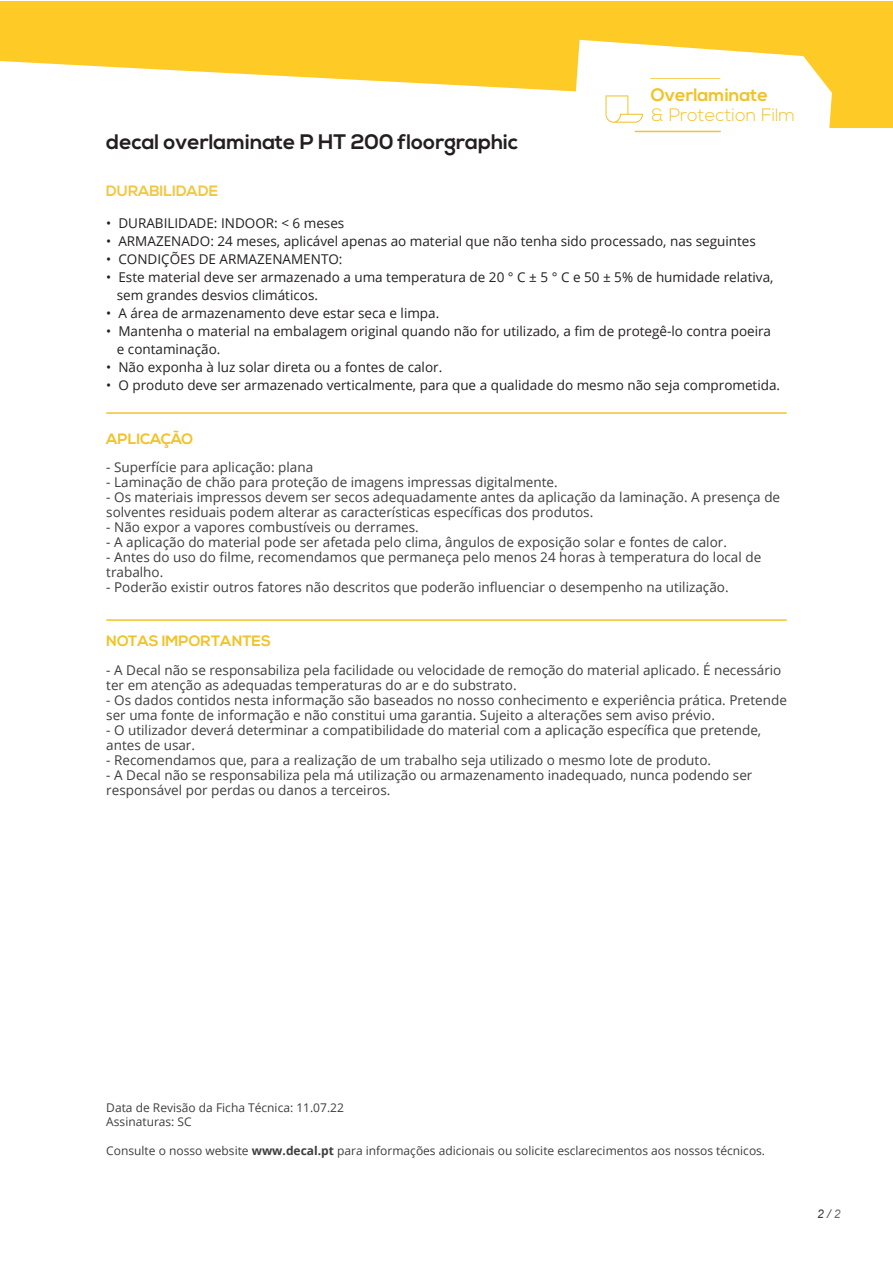
<style>
.page{position:relative;width:893px;height:1263px;background:#fff}
.page>*{position:absolute;margin:0;border:0;box-sizing:border-box;transform-origin:0 0}
.t1{font:700 21px "Nexa";color:#231f20}
.t2{font:300 18px "Nexa";color:#f3c227}
.t3{font:700 18px "Nexa";color:#f3c227}
.t4{font:700 15px "Nexa";color:#f3c227}
.t5{font:700 15px "Nexa";color:#f4c740}
.t6{font:13.5px/15px "Open Sans";color:#3e3e3f}
.t7{font:13.5px/18px "Open Sans";color:#231f20}
.t8{font:12px/14.4px "Open Sans";color:#3e3e3f}
.t9{font:italic 12px "Arial";color:#3e3e3f}
.s1{font-weight:700}
.s2{color:#6c6d70}
</style>
<div class="page">
<div style="left:0;top:1px;width:893px;height:127px;background:#fecb26"></div>
<svg style="left:0;top:61px;width:559px;height:67px;fill:#fff"></svg>
<svg style="left:559px;top:40px;width:273px;height:93px;fill:#fff"></svg>
<hr style="left:635px;top:131px;width:86px;height:1px;background:#f3c227">
<svg style="left:650px;top:78px;width:70px;height:1px"></svg>
<svg style="left:605px;top:95px;width:38px;height:28px"></svg>
<hr style="left:106px;top:412px;width:681px;height:2px;background:#f3c227">
<hr style="left:106px;top:619px;width:681px;height:2px;background:#f3c227">
<h1 class="t1" style="left:106px;top:130px;width:413px">decal overlaminate P HT 200 floorgraphic</h1>
<h2 class="t3" style="left:651px;top:84px;width:119px">Overlaminate</h2>
<h2 class="t2" style="left:651px;top:104px;width:146px">&amp; Protection Film</h2>
<p class="t5" style="left:106px;top:182px;width:113px">DURABILIDADE</p>
<p class="t7" style="left:106px;top:213px;width:240px">• DURABILIDADE: INDOOR: &lt; 6 meses</p>
<p class="t7" style="left:106px;top:231px;width:651px">• ARMAZENADO: 24 meses, aplicável apenas ao material que não tenha sido processado, nas seguintes</p>
<p class="t7" style="left:106px;top:249px;width:238px">• CONDIÇÕES DE ARMAZENAMENTO:</p>
<p class="t7" style="left:117px;top:267px;width:658px;text-indent:-11px">• Este material deve ser armazenado a uma temperatura de 20 ° C ± 5 ° C e 50 ± 5% de humidade relativa, sem grandes desvios climáticos.</p>
<p class="t7" style="left:106px;top:303px;width:335px">• A área de armazenamento deve estar seca e limpa.</p>
<p class="t7" style="left:117px;top:321px;width:656px;text-indent:-11px">• Mantenha o material na embalagem original quando não for utilizado, a fim de protegê-lo contra poeira e contaminação.</p>
<p class="t7" style="left:106px;top:357px;width:337px">• Não exponha à luz solar direta ou a fontes de calor.</p>
<p class="t7" style="left:106px;top:375px;width:675px">• O produto deve ser armazenado verticalmente, para que a qualidade do mesmo não seja comprometida.</p>
<p class="t4" style="left:106px;top:430px;width:89px">APLICAÇÃO</p>
<p class="t6" style="left:106px;top:459px;width:208px">- Superfície para aplicação: plana</p>
<p class="t6" style="left:106px;top:474px;width:453px">- Laminação de chão para proteção de imagens impressas digitalmente.</p>
<p class="t6" style="left:106px;top:489px;width:675px">- Os materiais impressos devem ser secos adequadamente antes da aplicação da laminação. A presença de solventes residuais podem alterar as características específicas dos produtos.</p>
<p class="t6" style="left:106px;top:519px;width:314px">- Não expor a vapores combustíveis ou derrames.</p>
<p class="t6" style="left:106px;top:534px;width:622px">- A aplicação do material pode ser afetada pelo clima, ângulos de exposição solar e fontes de calor.</p>
<p class="t6" style="left:106px;top:549px;width:656px">- Antes do uso do filme, recomendamos que permaneça pelo menos 24 horas à temperatura do local de trabalho.</p>
<p class="t6" style="left:106px;top:579px;width:624px">- Poderão existir outros fatores não descritos que poderão influenciar o desempenho na utilização.</p>
<p class="t4" style="left:106px;top:632px;width:166px">NOTAS IMPORTANTES</p>
<p class="t6" style="left:106px;top:662px;width:677px">- A Decal não se responsabiliza pela facilidade ou velocidade de remoção do material aplicado. É necessário ter em atenção as adequadas temperaturas do ar e do substrato.</p>
<p class="t6" style="left:106px;top:692px;width:682px">- Os dados contidos nesta informação são baseados no nosso conhecimento e experiência prática. Pretende ser uma fonte de informação e não constitui uma garantia. Sujeito a alterações sem aviso prévio.</p>
<p class="t6" style="left:106px;top:722px;width:656px">- O utilizador deverá determinar a compatibilidade do material com a aplicação específica que pretende, antes de usar.</p>
<p class="t6" style="left:106px;top:752px;width:606px">- Recomendamos que, para a realização de um trabalho seja utilizado o mesmo lote de produto.</p>
<p class="t6" style="left:106px;top:767px;width:648px">- A Decal não se responsabiliza pela má utilização ou armazenamento inadequado, nunca podendo ser responsável por perdas ou danos a terceiros.</p>
<p class="t8" style="left:106px;top:1100px;width:239px">Data de Revisão da Ficha Técnica: 11.07.22<br>Assinaturas: SC</p>
<p class="t8" style="left:106px;top:1143px;width:660px">Consulte o nosso website <span class="s1">www.decal.pt</span> para informações adicionais ou solicite esclarecimentos aos nossos técnicos.</p>
<p class="t9" style="left:817px;top:1206px;width:25px">2 / <span class="s2">2</span></p>
</div>
